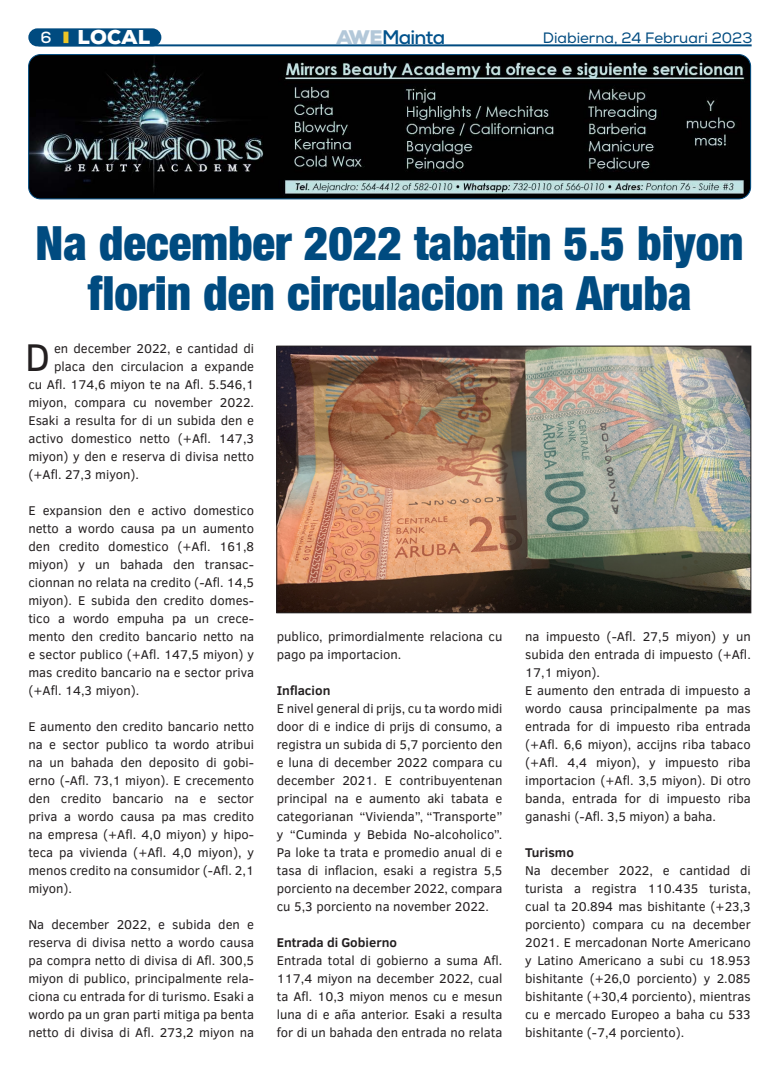
<style>
.page{position:relative;width:780px;height:1078px;background:#fff}
.page>*{position:absolute;margin:0;border:0;box-sizing:border-box;transform-origin:0 0}
.No_Spacing{font:900 condensed 47px/50px "Helvetica Neue LT Com";color:#004b80;text-align:center}
.Drop_Cap{font:39.6px "Clear Sans";color:#231f20}
.t1{font:900 20px "Nexa";letter-spacing:.015em;color:#fff}
.t2{font:700 19.6px "Nexa";letter-spacing:-.04em;color:#00528c}
.t3{font:700 16px "Nexa";color:#fff}
.t4{font:15px "Nexa";color:#004b80}
.Body_Text_14{font:13px/18px "Clear Sans";color:#231f20;text-align:justify}
.Drop_Cap-2{font:13px "Clear Sans";color:#231f20}
.Body_Text_14-2{font:700 13px "Clear Sans";color:#231f20}
.s1{font-weight:900;color:#b3c8d9}
</style>
<div class="page">
<hr style="left:38px;top:44px;width:713px;height:2px;background:#004b80">
<div style="left:28px;top:28px;width:133px;height:18px;background:#004b80;border-radius:9px"></div>
<div style="left:63px;top:32px;width:5px;height:11px;background:#ecc525"></div>
<img style="left:29px;top:55px;width:721px;height:144px">
<div style="left:28px;top:54px;width:722px;height:145px;border:1px solid #004b80;border-radius:12px"></div>
<img style="left:278px;top:348px;width:471px;height:263px">
<div style="left:276px;top:346px;width:475px;height:267px;border:1px solid #231f20"></div>
<p class="t3" style="left:40px;top:27px;width:13px">6</p>
<h3 class="t1" style="left:77px;top:25px;width:74px">LOCAL</h3>
<h3 class="t2" style="left:336px;top:24px;width:110px"><span class="s1">AWE</span>Mainta</h3>
<p class="t4" style="left:543px;top:29px;width:211px">Diabierna, 24 Februari 2023</p>
<p class="No_Spacing" style="left:36px;top:218px;width:709px">Na december 2022 tabatin 5.5 biyon florin den circulacion na Aruba</p>
<p class="Drop_Cap" style="left:25px;top:330px;width:27px">D</p>
<p class="Drop_Cap-2" style="left:54px;top:339px;width:201px">en december 2022, e cantidad di</p>
<p class="Drop_Cap-2" style="left:54px;top:357px;width:201px">placa den circulacion a expande</p>
<p class="Drop_Cap-2" style="left:28px;top:375px;width:227px">cu Afl. 174,6 miyon te na Afl. 5.546,1</p>
<p class="Drop_Cap-2" style="left:28px;top:393px;width:227px">miyon, compara cu november 2022.</p>
<p class="Drop_Cap-2" style="left:28px;top:411px;width:227px">Esaki a resulta for di un subida den e</p>
<p class="Drop_Cap-2" style="left:28px;top:429px;width:227px">activo domestico netto (+Afl. 147,3</p>
<p class="Drop_Cap-2" style="left:28px;top:447px;width:227px">miyon) y den e reserva di divisa netto</p>
<p class="Drop_Cap-2" style="left:28px;top:465px;width:112px">(+Afl. 27,3 miyon).</p>
<p class="Body_Text_14" style="left:28px;top:501px;width:227px">E expansion den e activo domestico netto a wordo causa pa un aumento den credito domestico (+Afl. 161,8 miyon) y un bahada den transac&shy;cionnan no relata na credito (-Afl. 14,5 miyon). E subida den credito domes&shy;tico a wordo empuha pa un crece&shy;mento den credito bancario netto na e sector publico (+Afl. 147,5 miyon) y mas credito bancario na e sector priva (+Afl. 14,3 miyon).</p>
<p class="Body_Text_14" style="left:28px;top:717px;width:227px">E aumento den credito bancario netto na e sector publico ta wordo atribui na un bahada den deposito di gobi&shy;erno (-Afl. 73,1 miyon). E crecemento den credito bancario na e sector priva a wordo causa pa mas credito na empresa (+Afl. 4,0 miyon) y hipo&shy;teca pa vivienda (+Afl. 4,0 miyon), y menos credito na consumidor (-Afl. 2,1 miyon).</p>
<p class="Body_Text_14" style="left:28px;top:915px;width:227px">Na december 2022, e subida den e reserva di divisa netto a wordo causa pa compra netto di divisa di Afl. 300,5 miyon di publico, principalmente rela&shy;ciona cu entrada for di turismo. Esaki a wordo pa un gran parti mitiga pa benta netto di divisa di Afl. 273,2 miyon na</p>
<p class="Body_Text_14" style="left:277px;top:627px;width:227px">publico, primordialmente relaciona cu pago pa importacion.</p>
<p class="Body_Text_14-2" style="left:277px;top:680px;width:55px">Inflacion</p>
<p class="Body_Text_14" style="left:277px;top:699px;width:227px">E nivel general di prijs, cu ta wordo midi door di e indice di prijs di consumo, a registra un subida di 5,7 porciento den e luna di december 2022 compara cu december 2021. E contribuyentenan principal na e aumento aki tabata e categorianan “Vivienda”, “Transporte” y “Cuminda y Bebida No-alcoholico”.<br>Pa loke ta trata e promedio anual di e tasa di inflacion, esaki a registra 5,5 porciento na december 2022, compara cu 5,3 porciento na november 2022.</p>
<p class="Body_Text_14-2" style="left:277px;top:933px;width:122px">Entrada di Gobierno</p>
<p class="Body_Text_14" style="left:277px;top:951px;width:227px">Entrada total di gobierno a suma Afl.<br>117,4 miyon na december 2022, cual ta Afl. 10,3 miyon menos cu e mesun luna di e aña anterior. Esaki a resulta for di un bahada den entrada no relata</p>
<p class="Body_Text_14" style="left:525px;top:627px;width:227px">na impuesto (-Afl. 27,5 miyon) y un subida den entrada di impuesto (+Afl.<br>17,1 miyon).</p>
<p class="Body_Text_14" style="left:525px;top:681px;width:227px">E aumento den entrada di impuesto a wordo causa principalmente pa mas entrada for di impuesto riba entrada (+Afl. 6,6 miyon), accijns riba tabaco (+Afl. 4,4 miyon), y impuesto riba importacion (+Afl. 3,5 miyon). Di otro banda, entrada for di impuesto riba ganashi (-Afl. 3,5 miyon) a baha.</p>
<p class="Body_Text_14-2" style="left:525px;top:843px;width:50px">Turismo</p>
<p class="Body_Text_14" style="left:525px;top:861px;width:227px">Na december 2022, e cantidad di turista a registra 110.435 turista, cual ta 20.894 mas bishitante (+23,3 porciento) compara cu na december 2021. E mercadonan Norte Americano y Latino Americano a subi cu 18.953 bishitante (+26,0 porciento) y 2.085 bishitante (+30,4 porciento), mientras cu e mercado Europeo a baha cu 533 bishitante (-7,4 porciento).</p>
</div>
